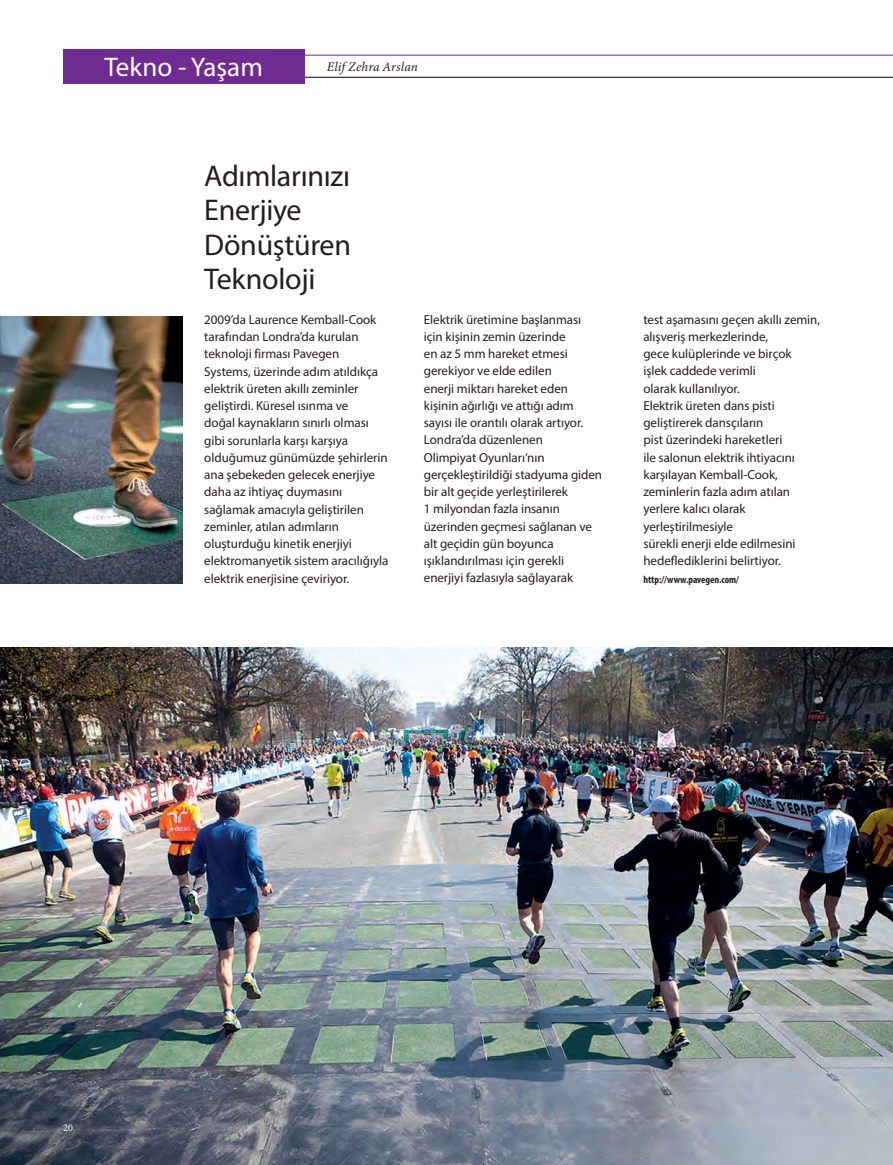
<style>
.page{position:relative;width:893px;height:1165px;background:#fff}
.page>*{position:absolute;margin:0;border:0;box-sizing:border-box;transform-origin:0 0}
.t1{font:30px/34.5px "Myriad Pro";letter-spacing:-.01em;color:#231f20}
.t2{font:27px "Myriad Pro";color:#fff}
.t3{font:italic 13.2px "Minion Pro";letter-spacing:.01em;color:#231f20}
.t4{font:13.05px/17.2px "Myriad Pro";letter-spacing:-.005em;color:#231f20}
.t5{font:700 condensed 10.35px "Myriad Pro";letter-spacing:-.005em;color:#231f20}
.t6{font:10.35px "Minion Pro";color:#fff}
</style>
<div class="page">
<img style="left:0;top:648px;width:892px;height:517px">
<hr style="left:63px;top:55px;width:829px;height:1px;background:#6e2c91">
<hr style="left:63px;top:77px;width:829px;height:1px;background:#000103">
<img style="left:0;top:316px;width:182px;height:267px">
<div style="left:63px;top:49px;width:241px;height:34px;background:#6e2c91"></div>
<h2 class="t2" style="left:104px;top:51px;width:160px">Tekno - Yaşam</h2>
<p class="t3" style="left:327px;top:58px;width:93px">Elif Zehra Arslan</p>
<h1 class="t1" style="left:204px;top:158px;width:148px">Adımlarınızı<br>Enerjiye<br>Dönüştüren<br>Teknoloji</h1>
<p class="t4" style="left:204px;top:310px;width:185px">2009’da Laurence Kemball-Cook tarafından Londra’da kurulan teknoloji firması Pavegen<br>Systems, üzerinde adım atıldıkça elektrik üreten akıllı zeminler geliştirdi. Küresel ısınma ve<br>doğal kaynakların sınırlı olması gibi sorunlarla karşı karşıya olduğumuz günümüzde şehirlerin ana şebekeden gelecek enerjiye daha az ihtiyaç duymasını sağlamak amacıyla geliştirilen zeminler, atılan adımların oluşturduğu kinetik enerjiyi elektromanyetik sistem aracılığıyla elektrik enerjisine çeviriyor.</p>
<p class="t4" style="left:424px;top:310px;width:180px">Elektrik üretimine başlanması için kişinin zemin üzerinde<br>en az 5 mm hareket etmesi gerekiyor ve elde edilen<br>enerji miktarı hareket eden kişinin ağırlığı ve attığı adım sayısı ile orantılı olarak artıyor.<br>Londra’da düzenlenen<br>Olimpiyat Oyunları’nın gerçekleştirildiği stadyuma giden bir alt geçide yerleştirilerek<br>1 milyondan fazla insanın üzerinden geçmesi sağlanan ve alt geçidin gün boyunca ışıklandırılması için gerekli enerjiyi fazlasıyla sağlayarak</p>
<p class="t4" style="left:643px;top:310px;width:178px">test aşamasını geçen akıllı zemin, alışveriş merkezlerinde,<br>gece kulüplerinde ve birçok<br>işlek caddede verimli<br>olarak kullanılıyor.<br>Elektrik üreten dans pisti geliştirerek dansçıların<br>pist üzerindeki hareketleri<br>ile salonun elektrik ihtiyacını karşılayan Kemball-Cook, zeminlerin fazla adım atılan yerlere kalıcı olarak yerleştirilmesiyle<br>sürekli enerji elde edilmesini hedeflediklerini belirtiyor.</p>
<p class="t5" style="left:643px;top:572px;width:97px">http://www.pavegen.com/</p>
<p class="t6" style="left:63px;top:1120px;width:11px">20</p>
</div>
